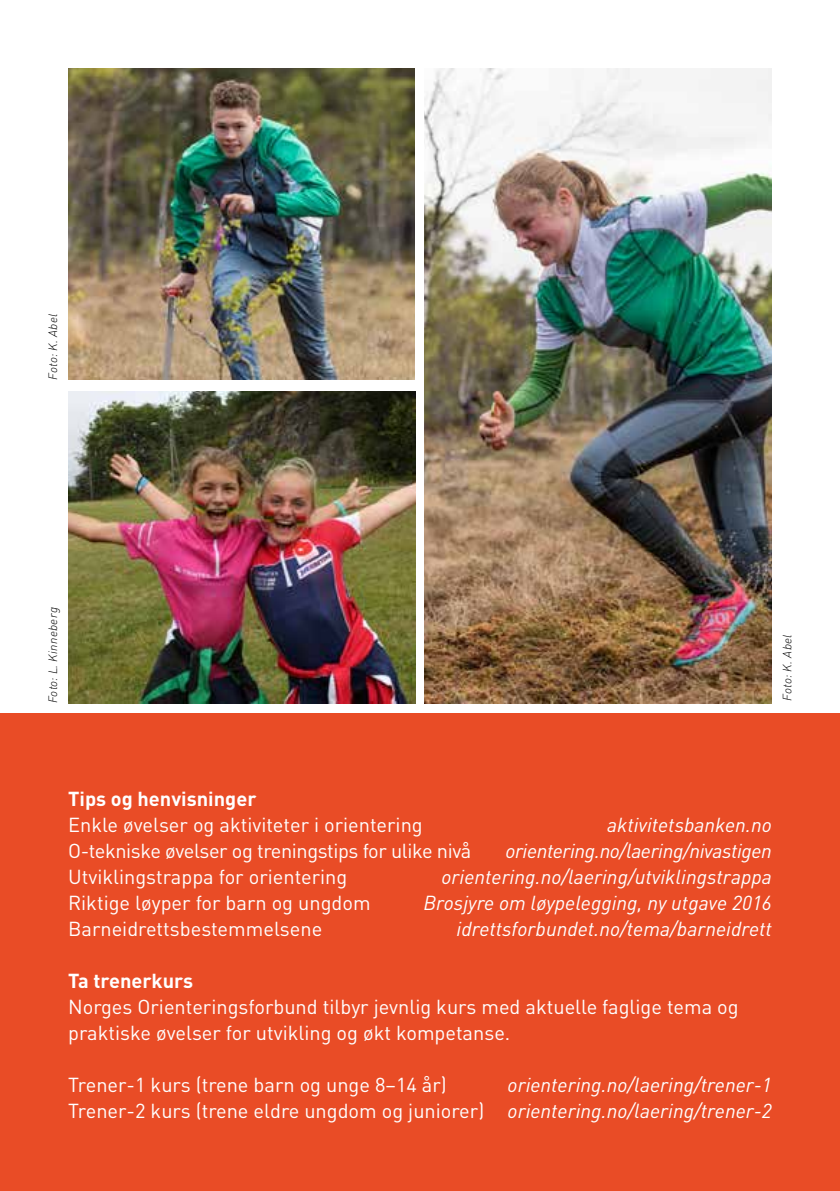
<style>
.page{position:relative;width:840px;height:1191px;background:#fff}
.page>*{position:absolute;margin:0;border:0;box-sizing:border-box;transform-origin:0 0}
.t1{font:20px/26px "DIN";color:#fff}
.t2{font:italic 20px/26px "DIN";color:#fff;text-align:right}
.t3{font:20px "DIN";letter-spacing:-.02em;color:#fff}
.t4{font:italic 20px "DIN";letter-spacing:-.02em;color:#fff}
.t5{font:700 20px "DIN";color:#fff}
.t6{font:italic 300 12px "DIN";letter-spacing:.02em;color:#000}
.s1{font-style:normal}
</style>
<div class="page">
<div style="left:0;top:713px;width:839px;height:478px;background:#e94c26"></div>
<img style="left:68px;top:68px;width:346px;height:312px">
<img style="left:68px;top:391px;width:347px;height:312px">
<img style="left:424px;top:68px;width:347px;height:635px">
<p class="t6" style="left:45px;top:380px;width:68px;rotate:-90deg">Foto: K. Abel</p>
<p class="t6" style="left:45px;top:703px;width:98px;rotate:-90deg">Foto: L. Kinneberg</p>
<p class="t6" style="left:779px;top:700px;width:68px;rotate:-90deg">Foto: K. Abel</p>
<p class="t5" style="left:68px;top:786px;width:190px">Tips og henvisninger</p>
<p class="t1" style="left:68px;top:811px;width:356px">Enkle øvelser og aktiviteter i orientering</p>
<p class="t2" style="left:606px;top:811px;width:166px">aktivitetsbanken.no</p>
<p class="t3" style="left:68px;top:838px;width:404px">O-tekniske øvelser og treningstips for ulike nivå</p>
<p class="t4" style="left:505px;top:838px;width:268px">orientering.no/laering/nivastigen</p>
<p class="t1" style="left:68px;top:863px;width:280px">Utviklingstrappa for orientering</p>
<p class="t2" style="left:441px;top:863px;width:331px">orientering.no/laering/utviklingstrappa</p>
<p class="t1" style="left:68px;top:889px;width:304px">Riktige løyper for barn og ungdom</p>
<p class="t2" style="left:423px;top:889px;width:349px">Brosjyre om løypelegging, ny utgave 2016</p>
<p class="t1" style="left:68px;top:915px;width:255px">Barneidrettsbestemmelsene</p>
<p class="t2" style="left:456px;top:915px;width:316px">idrettsforbundet.no/tema/barneidrett</p>
<p class="t5" style="left:68px;top:968px;width:126px">Ta trenerkurs</p>
<p class="t1" style="left:68px;top:993px;width:671px">Norges Orienteringsforbund tilbyr jevnlig kurs med aktuelle faglige tema og praktiske øvelser for utvikling og økt kompetanse.</p>
<p class="t1" style="left:68px;top:1071px;width:380px">Trener-1 kurs (trene barn og unge 8–14 år)</p>
<p class="t2" style="left:68px;top:1071px;width:704px">orientering.no/laering/trener-1<br><span class="s1">Trener-2 kurs (trene eldre ungdom og juniorer)</span> orientering.no/laering/trener-2</p>
</div>
